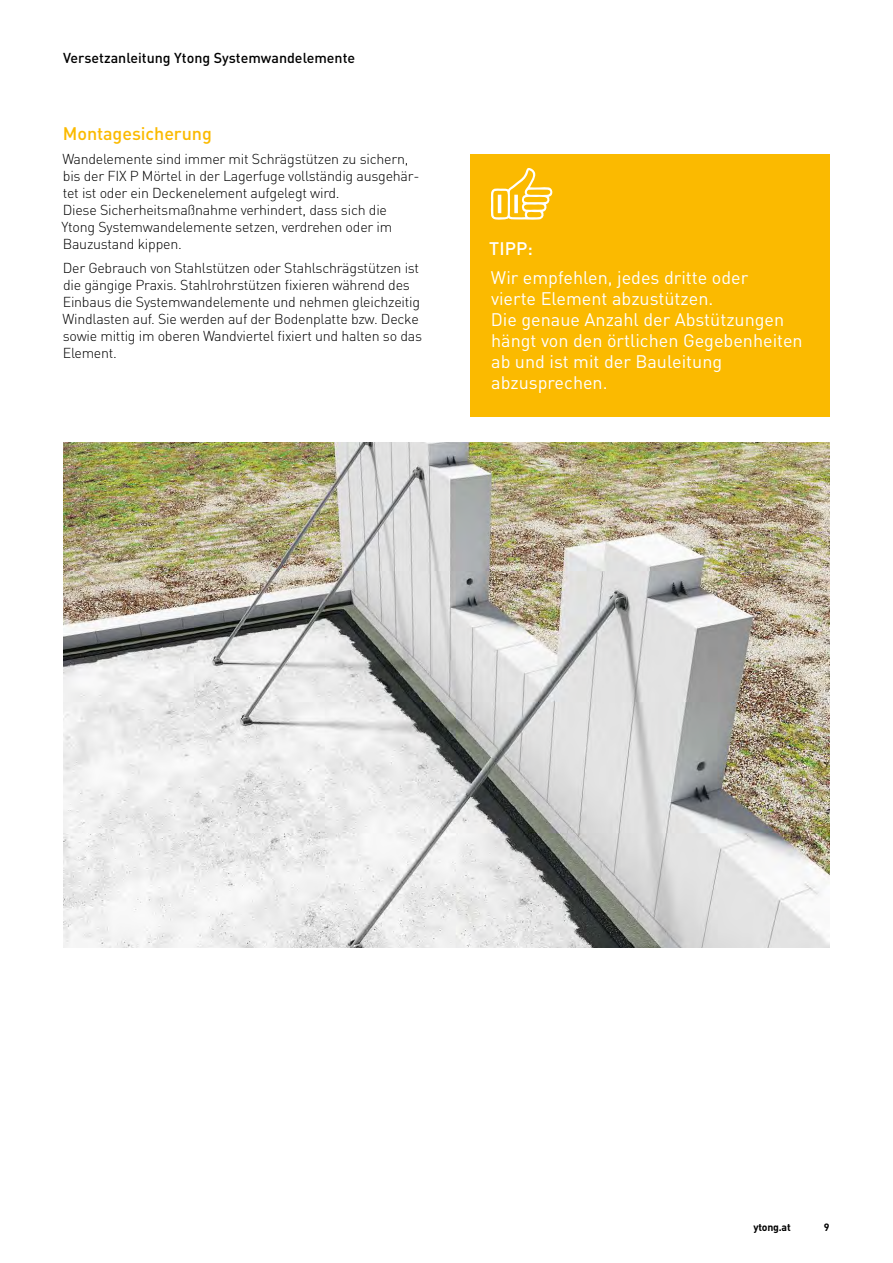
<style>
.page{position:relative;width:893px;height:1263px;background:#fff}
.page>*{position:absolute;margin:0;border:0;box-sizing:border-box;transform-origin:0 0}
.t1{font:18px/21px "DIN Pro";color:#fff}
.t2{font:500 18px "DIN Pro";letter-spacing:-.005em;color:#fbba00}
.t3{font:500 18px "DIN Pro";color:#fff}
.t4{font:300 14.25px/17.1px "DIN Pro";letter-spacing:-.015em;color:#000}
.t5{font:500 14.25px "DIN Pro";color:#000}
.t6{font:700 10.5px "DIN Pro";letter-spacing:-.02em;color:#000}
</style>
<div class="page">
<div style="left:470px;top:154px;width:360px;height:263px;background:#fbba00"></div>
<svg style="left:491px;top:168px;width:62px;height:52px"></svg>
<img style="left:63px;top:442px;width:767px;height:505px">
<p class="t5" style="left:63px;top:48px;width:294px">Versetzanleitung Ytong Systemwandelemente</p>
<p class="t2" style="left:63px;top:121px;width:150px">Montagesicherung</p>
<p class="t4" style="left:61px;top:149px;width:359px">Wandelemente sind immer mit Schrägstützen zu sichern, bis der FIX P Mörtel in der Lagerfuge vollständig ausgehär&shy;tet ist oder ein Deckenelement aufgelegt wird.<br>Diese Sicherheitsmaßnahme verhindert, dass sich die Ytong Systemwandelemente setzen, verdrehen oder im Bauzustand kippen.</p>
<p class="t4" style="left:62px;top:258px;width:361px">Der Gebrauch von Stahlstützen oder Stahlschrägstützen ist die gängige Praxis. Stahlrohrstützen fixieren während des Einbaus die Systemwandelemente und nehmen gleichzeitig Windlasten auf. Sie werden auf der Bodenplatte bzw. Decke sowie mittig im oberen Wandviertel fixiert und halten so das Element.</p>
<p class="t3" style="left:489px;top:236px;width:45px">TIPP:</p>
<p class="t1" style="left:491px;top:265px;width:313px">Wir empfehlen, jedes dritte oder<br>vierte Element abzustützen.<br>Die genaue Anzahl der Abstützungen hängt von den örtlichen Gegebenheiten ab und ist mit der Bauleitung abzusprechen.</p>
<p class="t6" style="left:753px;top:1218px;width:39px">ytong.at</p>
<p class="t6" style="left:824px;top:1219px;width:7px">9</p>
</div>
